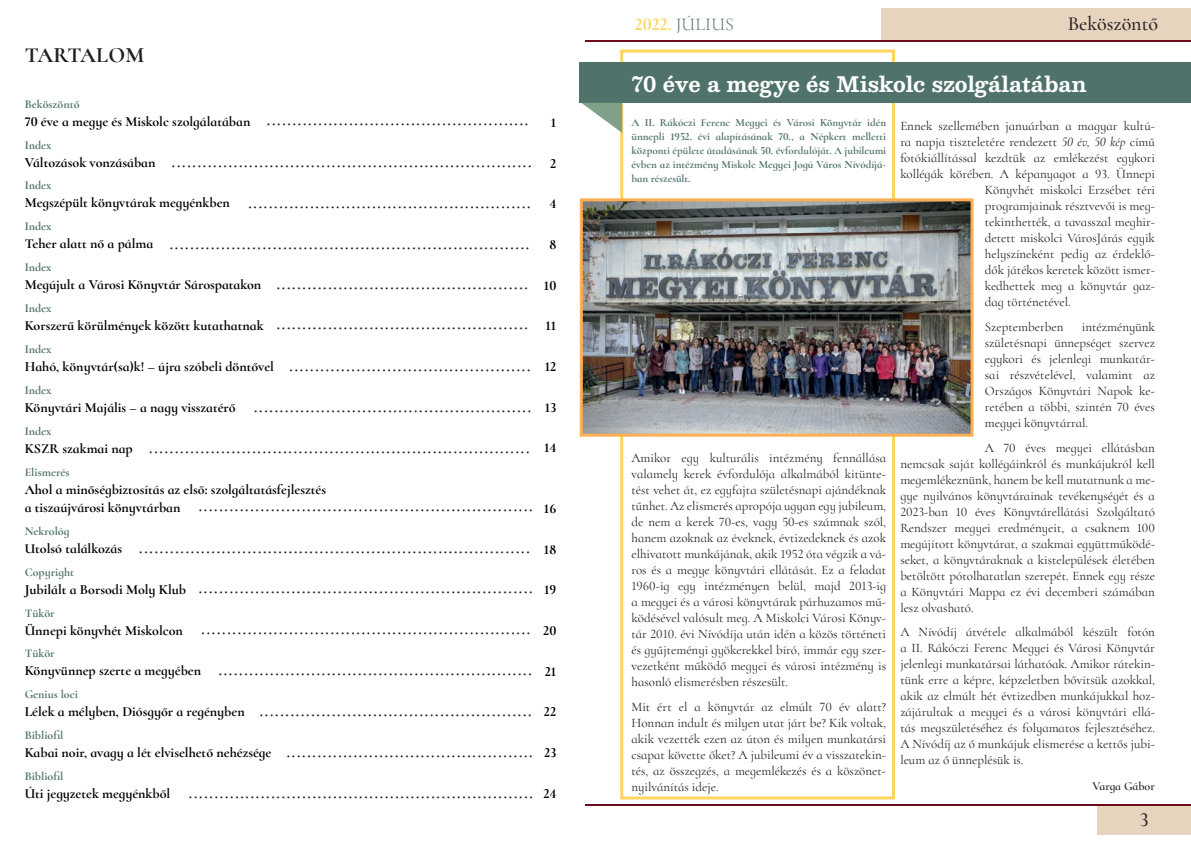
<style>
.page{position:relative;width:1191px;height:842px;background:#fff}
.page>*{position:absolute;margin:0;border:0;box-sizing:border-box;transform-origin:0 0}
.t1{font:700 22px "Cormorant Infant";color:#231f20}
.t2{font:700 21px "Besley";color:#fff}
.t3{font:500 20px/40.9px "Cormorant Infant";color:#231f20;text-align:right}
.t4{font:300 18px "Cormorant Infant";letter-spacing:.01em;color:#4f736a}
.t5{font:700 14px/18px "Cormorant Infant";color:#000}
.t6{font:13px/16px "Cormorant Infant";color:#231f20;text-align:justify}
.t7{font:700 12px "Cormorant Infant";color:#4f736a}
.t8{font:600 12px "Cormorant Infant";color:#231f20}
.t9{font:700 11px/14px "Cormorant Infant";color:#4f736a;text-align:justify}
.s1{font-weight:700;color:#fdd65f}
.s2{font-style:italic}
</style>
<div class="page">
<div style="left:620px;top:50px;width:275px;height:749px;border:3px solid #fdd65f"></div>
<div style="left:881px;top:9px;width:310px;height:32px;background:#e6d4bf"></div>
<div style="left:1097px;top:805px;width:94px;height:30px;background:#e6d4bf"></div>
<hr style="left:0;top:804px;width:1191px;height:2px;background:#6b0b1b">
<hr style="left:0;top:40px;width:1191px;height:2px;background:#6b0b1b">
<div style="left:579px;top:62px;width:612px;height:41px;background:#4f736a"></div>
<svg style="left:581px;top:103px;width:41px;height:30px"></svg>
<img style="left:584px;top:202px;width:385px;height:231px">
<div style="left:580px;top:198px;width:393px;height:239px;border:3px solid #fab053"></div>
<div style="left:0;top:0;width:584px;height:55px;background:#fff"></div>
<div style="left:0;top:768px;width:584px;height:74px;background:#fff"></div>
<h1 class="t1" style="left:25px;top:42px;width:29px">Tarta</h1>
<h1 class="t1" style="left:96px;top:42px;width:48px">lom</h1>
<p class="t7" style="left:25px;top:96px;width:56px">Beköszöntő</p>
<p class="t5" style="left:25px;top:112px;width:227px">70 éve a megye és Miskolc szolgálatában</p>
<p class="t7" style="left:25px;top:137px;width:28px">Index</p>
<p class="t5" style="left:25px;top:153px;width:132px">Változások vonzásában</p>
<p class="t7" style="left:25px;top:178px;width:28px">Index</p>
<p class="t5" style="left:25px;top:194px;width:207px">Megszépült könyvtárak megyénkben</p>
<p class="t7" style="left:25px;top:219px;width:28px">Index</p>
<p class="t5" style="left:25px;top:235px;width:130px">Teher alatt nő a pálma</p>
<p class="t7" style="left:25px;top:260px;width:28px">Index</p>
<p class="t5" style="left:25px;top:276px;width:238px">Megújult a Városi Könyvtár Sárospatakon</p>
<p class="t7" style="left:25px;top:301px;width:28px">Index</p>
<p class="t5" style="left:25px;top:317px;width:240px">Korszerű körülmények között kutathatnak</p>
<p class="t7" style="left:25px;top:342px;width:28px">Index</p>
<p class="t5" style="left:25px;top:357px;width:251px">Hahó, könyvtár(sa)k! – újra szóbeli döntővel</p>
<p class="t7" style="left:25px;top:383px;width:28px">Index</p>
<p class="t5" style="left:25px;top:398px;width:212px">Könyvtári Majális – a nagy visszatérő</p>
<p class="t7" style="left:25px;top:424px;width:28px">Index</p>
<p class="t5" style="left:25px;top:439px;width:110px">KSZR szakmai nap</p>
<p class="t7" style="left:25px;top:464px;width:46px">Elismerés</p>
<p class="t5" style="left:25px;top:480px;width:303px">Ahol a minőségbiztosítás az első: szolgáltatásfejlesztés a tiszaújvárosi könyvtárban</p>
<p class="t7" style="left:25px;top:523px;width:46px">Nekrológ</p>
<p class="t5" style="left:25px;top:539px;width:99px">Utolsó találkozás</p>
<p class="t7" style="left:25px;top:564px;width:51px">Copyright</p>
<p class="t5" style="left:25px;top:580px;width:163px">Jubilált a Borsodi Moly Klub</p>
<p class="t7" style="left:25px;top:605px;width:32px">Tükör</p>
<p class="t5" style="left:25px;top:621px;width:160px">Ünnepi könyvhét Miskolcon</p>
<p class="t7" style="left:25px;top:646px;width:32px">Tükör</p>
<p class="t5" style="left:25px;top:662px;width:178px">Könyvünnep szerte a megyében</p>
<p class="t7" style="left:25px;top:687px;width:55px">Genius loci</p>
<p class="t5" style="left:25px;top:703px;width:222px">Lélek a mélyben, Diósgyőr a regényben</p>
<p class="t7" style="left:25px;top:728px;width:40px">Bibliofil</p>
<p class="t5" style="left:25px;top:744px;width:248px">Kabai noir, avagy a lét elviselhető nehézsége</p>
<p class="t7" style="left:25px;top:769px;width:40px">Bibliofil</p>
<p class="t5" style="left:25px;top:784px;width:147px">Úti jegyzetek megyénkből</p>
<p class="t3" style="left:149px;top:98px;width:384px">................................................... ...................................................................... ....................................................... ...................................................................... ................................................. ................................................. ............................................... ...................................................... ..........................................................................</p>
<p class="t3" style="left:139px;top:484px;width:396px">................................................................. ............................................................................ ................................................................. ................................................................ ............................................................. ..................................................... ................................................ ...................................................................</p>
<p class="t5" style="left:551px;top:113px;width:7px">1</p>
<p class="t5" style="left:550px;top:154px;width:8px">2</p>
<p class="t5" style="left:550px;top:195px;width:8px">4</p>
<p class="t5" style="left:549px;top:235px;width:8px">8</p>
<p class="t5" style="left:544px;top:276px;width:14px">10</p>
<p class="t5" style="left:545px;top:317px;width:12px">11</p>
<p class="t5" style="left:544px;top:357px;width:13px">12</p>
<p class="t5" style="left:545px;top:398px;width:13px">13</p>
<p class="t5" style="left:544px;top:439px;width:14px">14</p>
<p class="t5" style="left:544px;top:499px;width:14px">16</p>
<p class="t5" style="left:544px;top:540px;width:14px">18</p>
<p class="t5" style="left:544px;top:581px;width:14px">19</p>
<p class="t5" style="left:543px;top:621px;width:15px">20</p>
<p class="t5" style="left:544px;top:662px;width:13px">21</p>
<p class="t5" style="left:544px;top:703px;width:14px">22</p>
<p class="t5" style="left:544px;top:743px;width:14px">23</p>
<p class="t5" style="left:543px;top:784px;width:14px">24</p>
<h3 class="t4" style="left:635px;top:13px;width:101px"><span class="s1">2022.</span> Július</h3>
<h3 class="t3" style="left:1067px;top:3px;width:92px">Beköszöntő</h3>
<h2 class="t2" style="left:631px;top:70px;width:457px">70 éve a megye és Miskolc szolgálatában</h2>
<p class="t9" style="left:631px;top:116px;width:256px">A II. Rákóczi Ferenc Megyei és Városi Könyvtár idén ünnepli 1952. évi alapításának 70., a Népkert melletti központi épülete átadásának 50. évfordulóját. A jubileumi évben az intézmény Miskolc Megyei Jogú Város Nívódíjá&shy;ban részesült.</p>
<p class="t6" style="left:900px;top:118px;width:256px">Ennek szellemében januárban a magyar kultú-</p>
<p class="t6" style="left:900px;top:134px;width:256px">ra napja tiszteletére rendezett <span class="s2">50 év, 50 kép</span> című</p>
<p class="t6" style="left:900px;top:150px;width:256px">fotókiállítással kezdtük az emlékezést egykori</p>
<p class="t6" style="left:900px;top:166px;width:256px">kollégák körében. A képanyagot a 93. Ünnepi</p>
<p class="t6" style="left:985px;top:182px;width:172px">Könyvhét miskolci Erzsébet téri</p>
<p class="t6" style="left:985px;top:198px;width:172px">programjainak résztvevői is meg-</p>
<p class="t6" style="left:985px;top:214px;width:172px">tekinthették, a tavasszal meghir-</p>
<p class="t6" style="left:985px;top:230px;width:172px">detett miskolci VárosJárás egyik</p>
<p class="t6" style="left:985px;top:246px;width:172px">helyszíneként pedig az érdeklő-</p>
<p class="t6" style="left:985px;top:262px;width:172px">dők játékos keretek között ismer-</p>
<p class="t6" style="left:985px;top:278px;width:172px">kedhettek meg a könyvtár gaz-</p>
<p class="t6" style="left:985px;top:294px;width:87px">dag történetével.</p>
<p class="t6" style="left:985px;top:319px;width:80px">Szeptemberben</p>
<p class="t6" style="left:985px;top:319px;width:172px;text-indent:97px">intézményünk születésnapi ünnepséget szervez egykori és jelenlegi munkatár&shy;sai részvételével, valamint az Országos Könyvtári Napok ke&shy;retében a többi, szintén 70 éves megyei könyvtárral.</p>
<p class="t6" style="left:900px;top:439px;width:256px;text-indent:85px">A 70 éves megyei ellátásban nemcsak saját kollégáinkról és munkájukról kell megemlékeznünk, hanem be kell mutatnunk a me&shy;gye nyilvános könyvtárainak tevékenységét és a 2023-ban 10 éves Könyvtárellátási Szolgáltató Rendszer megyei eredményeit, a csaknem 100 megújított könyvtárat, a szakmai együttműködé&shy;seket, a könyvtáraknak a kistelepülések életében betöltött pótolhatatlan szerepét. Ennek egy része a Könyvtári Mappa ez évi decemberi számában lesz olvasható.</p>
<p class="t6" style="left:900px;top:624px;width:256px">A Nívódíj átvétele alkalmából készült fotón a II. Rákóczi Ferenc Megyei és Városi Könyvtár jelenlegi munkatársai láthatóak. Amikor rátekin&shy;tünk erre a képre, képzeletben bővítsük azokkal, akik az elmúlt hét évtizedben munkájukkal hoz&shy;zájárultak a megyei és a városi könyvtári ellá&shy;tás megszületéséhez és folyamatos fejlesztéséhez.<br>A Nívódíj az ő munkájuk elismerése a kettős jubi&shy;leum az ő ünneplésük is.</p>
<p class="t8" style="left:1092px;top:779px;width:64px">Varga Gábor</p>
<p class="t6" style="left:631px;top:450px;width:256px">Amikor egy kulturális intézmény fennállása valamely kerek évfordulója alkalmából kitünte&shy;tést vehet át, ez egyfajta születésnapi ajándéknak tűnhet. Az elismerés apropója ugyan egy jubileum, de nem a kerek 70-es, vagy 50-es számnak szól, hanem azoknak az éveknek, évtizedeknek és azok elhivatott munkájának, akik 1952 óta végzik a vá&shy;ros és a megye könyvtári ellátását. Ez a feladat 1960-ig egy intézményen belül, majd 2013-ig a megyei és a városi könyvtárak párhuzamos mű&shy;ködésével valósult meg. A Miskolci Városi Könyv&shy;tár 2010. évi Nívódíja után idén a közös történeti és gyűjteményi gyökerekkel bíró, immár egy szer&shy;vezetként működő megyei és városi intézmény is hasonló elismerésben részesült.</p>
<p class="t6" style="left:631px;top:698px;width:256px">Mit ért el a könyvtár az elmúlt 70 év alatt?<br>Honnan indult és milyen utat járt be? Kik voltak, akik vezették ezen az úton és milyen munkatársi csapat követte őket? A jubileumi év a visszatekin&shy;tés, az összegzés, a megemlékezés és a köszönet&shy;nyilvánítás ideje.</p>
<h3 class="t3" style="left:1140px;top:799px;width:10px">3</h3>
</div>
